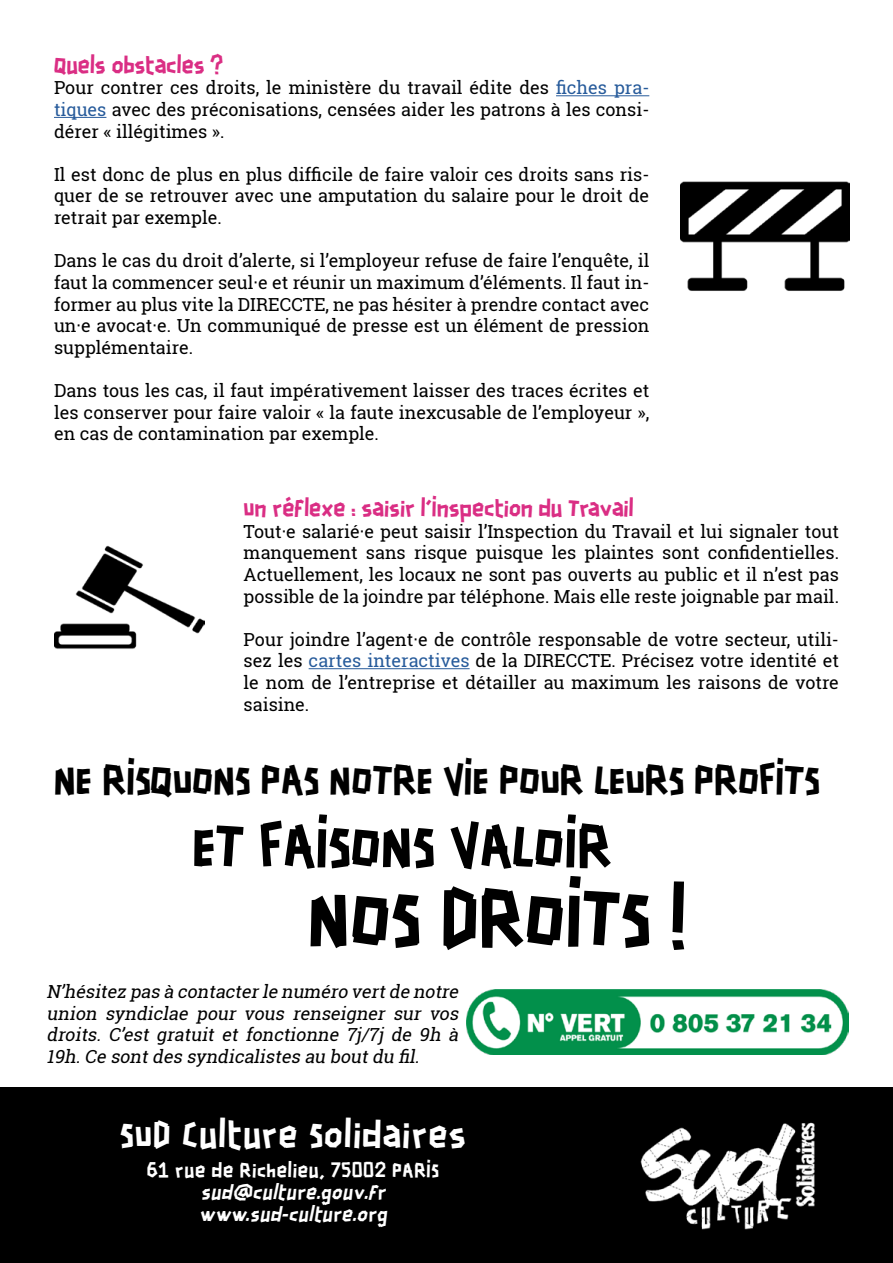
<style>
.page{position:relative;width:893px;height:1263px;background:#fff}
.page>*{position:absolute;margin:0;border:0;box-sizing:border-box;transform-origin:0 0}
.t1{font:72px "Scotchlidaires";color:#000}
.t2{font:54px "Scotchlidaires";color:#000}
.t3{font:37.5px "Scotchlidaires";color:#000}
.t4{font:33px "Scotchlidaires";letter-spacing:.04em;color:#fff}
.t5{font:21px "Scotchlidaires";color:#da2e84}
.t6{font:18px/21.6px "Roboto Slab";color:#000;text-align:justify}
.t7{font:italic 18px/21.6px "Roboto Slab";color:#000;text-align:justify}
.t8{font:italic 18px/21.6px "Scotchlidaires";color:#fff}
.t9{font:18px "Scotchlidaires";letter-spacing:.04em;color:#fff}
.s1{color:#275b9b}
</style>
<div class="page">
<hr style="left:556px;top:95px;width:93px;height:1px;background:#275b9b">
<hr style="left:54px;top:117px;width:52px;height:1px;background:#275b9b">
<hr style="left:309px;top:668px;width:161px;height:1px;background:#275b9b">
<img style="left:467px;top:989px;width:381px;height:65px">
<img style="left:680px;top:181px;width:170px;height:110px">
<img style="left:54px;top:545px;width:151px;height:104px">
<div style="left:0;top:1087px;width:893px;height:176px;background:#000"></div>
<img style="left:640px;top:1122px;width:175px;height:108px">
<p class="t5" style="left:54px;top:51px;width:171px">Quels obstacles ?</p>
<p class="t6" style="left:54px;top:77px;width:597px">Pour contrer ces droits, le ministère du travail édite des <span class="s1">fiches pra&shy;tiques</span> avec des préconisations, censées aider les patrons à les consi&shy;dérer « illégitimes ».</p>
<p class="t6" style="left:54px;top:163px;width:597px">Il est donc de plus en plus difficile de faire valoir ces droits sans ris&shy;quer de se retrouver avec une amputation du salaire pour le droit de retrait par exemple.</p>
<p class="t6" style="left:54px;top:250px;width:597px">Dans le cas du droit d’alerte, si l’employeur refuse de faire l’enquête, il faut la commencer seul·e et réunir un maximum d’éléments. Il faut in&shy;former au plus vite la DIRECCTE, ne pas hésiter à prendre contact avec un·e avocat·e. Un communiqué de presse est un élément de pression supplémentaire.</p>
<p class="t6" style="left:54px;top:379px;width:597px">Dans tous les cas, il faut impérativement laisser des traces écrites et les conserver pour faire valoir « la faute inexcusable de l’employeur », en cas de contamination par exemple.</p>
<p class="t5" style="left:244px;top:494px;width:391px">Un réflexe : saisir l’Inspection du Travail</p>
<p class="t6" style="left:244px;top:520px;width:597px">Tout·e salarié·e peut saisir l’Inspection du Travail et lui signaler tout manquement sans risque puisque les plaintes sont confidentielles.<br>Actuellement, les locaux ne sont pas ouverts au public et il n’est pas possible de la joindre par téléphone. Mais elle reste joignable par mail.</p>
<p class="t6" style="left:244px;top:628px;width:597px">Pour joindre l’agent·e de contrôle responsable de votre secteur, utili&shy;sez les <span class="s1">cartes interactives</span> de la DIRECCTE. Précisez votre identité et le nom de l’entreprise et détailler au maximum les raisons de votre saisine.</p>
<h3 class="t3" style="left:54px;top:754px;width:767px">NE RISQUONS PAS NOTRE VIE POUR LEURS PROFITS</h3>
<h2 class="t2" style="left:192px;top:809px;width:421px">ET FAISONS VALOIR</h2>
<h1 class="t1" style="left:308px;top:869px;width:379px">NOS DROITS !</h1>
<p class="t7" style="left:47px;top:980px;width:417px">N’hésitez pas à contacterle numéro vertde notre union syndiclae pour vous renseigner sur vos droits. C’est gratuit et fonctionne 7j/7j de 9h à 19h.Ce sontdes syndicalistes au boutdu fil.</p>
<h3 class="t4" style="left:120px;top:1112px;width:347px">SUD Culture Solidaires</h3>
<p class="t9" style="left:147px;top:1158px;width:293px">61 rue de Richelieu, 75002 PARIS</p>
<p class="t8" style="left:199px;top:1182px;width:194px">sud@culture.gouv.fr www.sud-culture.org</p>
</div>
